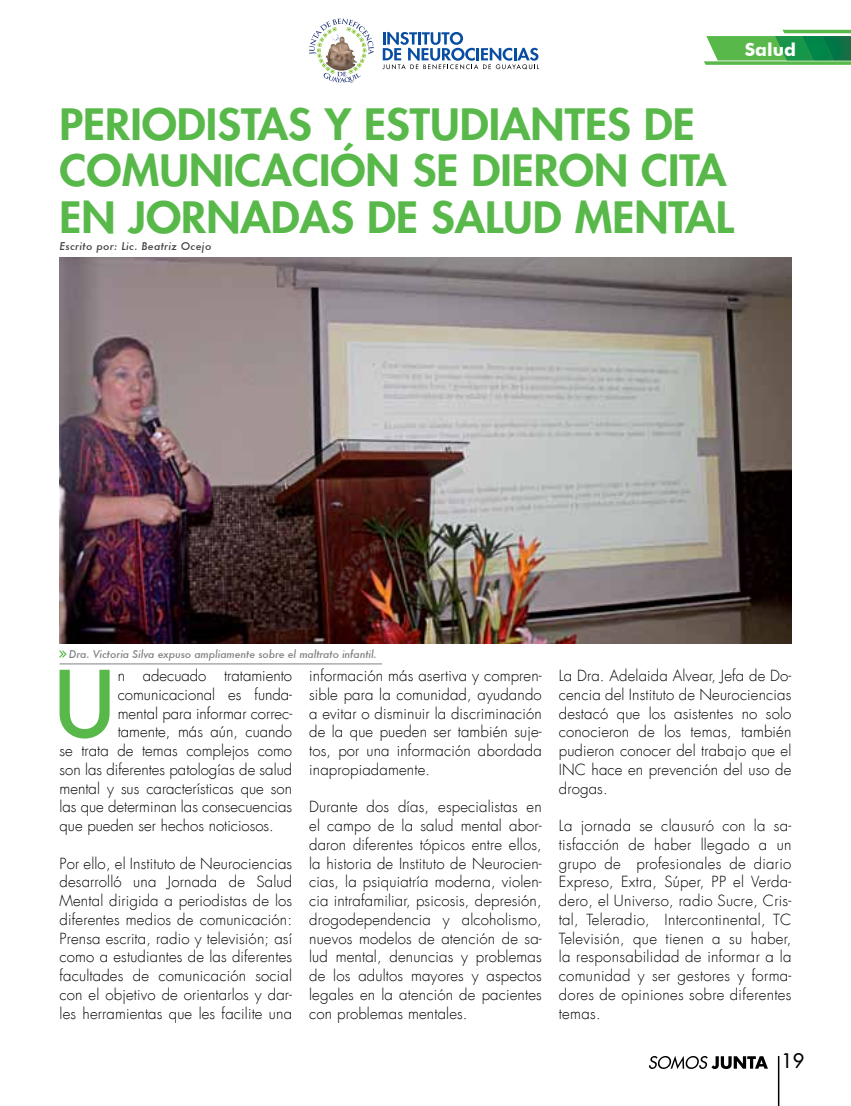
<style>
.page{position:relative;width:851px;height:1106px;background:#fff}
.page>*{position:absolute;margin:0;border:0;box-sizing:border-box;transform-origin:0 0}
.t1{font:500 89.55px "Futura";color:#58b94a}
.t2{font:800 42px/46.5px "Futura LT";color:#58b94a;scale:1.07 1}
.t3{font:19.5px "Futura LT";color:#000}
.t4{font:700 18px "Futura BT";color:#fff}
.t5{font:300 15px/18.8px "Futura";letter-spacing:.01em;color:#000;text-align:justify}
.t6{font:italic 500 10.5px "Futura";letter-spacing:-.01em;color:#808285}
.t7{font:italic 500 10.5px "Futura";letter-spacing:.03em;color:#414042}
</style>
<div class="page">
<hr style="left:777px;top:1056px;width:2px;height:50px;background:#000">
<svg style="left:648px;top:1056px;width:119px;height:13px"></svg>
<svg style="left:704px;top:30px;width:146px;height:35px"></svg>
<svg style="left:309px;top:18px;width:65px;height:64px"></svg>
<svg style="left:382px;top:32px;width:157px;height:37px"></svg>
<img style="left:60px;top:257px;width:731px;height:386px">
<svg style="left:60px;top:650px;width:7px;height:8px"></svg>
<hr style="left:60px;top:663px;width:322px;height:1px;background:#808285">
<p class="t4" style="left:744px;top:39px;width:53px">Salud</p>
<h2 class="t2" style="left:60px;top:100px;width:631px">PERIODISTAS Y ESTUDIANTES DE<br>COMUNICACIÓN SE DIERON CITA<br>EN JORNADAS DE SALUD MENTAL</h2>
<p class="t7" style="left:60px;top:239px;width:153px">Escrito por: Lic. Beatriz Ocejo</p>
<p class="t6" style="left:69px;top:647px;width:309px">Dra. Victoria Silva expuso ampliamente sobre el maltrato infantil.</p>
<h1 class="t1" style="left:51px;top:642px;width:68px">U</h1>
<p class="t5" style="left:118px;top:666px;width:176px">n adecuado tratamiento</p>
<p class="t5" style="left:118px;top:685px;width:176px">comunicacional es funda-</p>
<p class="t5" style="left:118px;top:704px;width:176px">mental para informar correc-</p>
<p class="t5" style="left:118px;top:722px;width:176px">tamente, más aún, cuando</p>
<p class="t5" style="left:60px;top:741px;width:234px">se trata de temas complejos como</p>
<p class="t5" style="left:60px;top:760px;width:234px">son las diferentes patologías de salud</p>
<p class="t5" style="left:60px;top:779px;width:234px">mental y sus características que son</p>
<p class="t5" style="left:60px;top:797px;width:234px">las que determinan las consecuencias</p>
<p class="t5" style="left:60px;top:816px;width:216px">que pueden ser hechos noticiosos.</p>
<p class="t5" style="left:60px;top:854px;width:234px">Por ello, el Instituto de Neurociencias desarrolló una Jornada de Salud Mental dirigida a periodistas de los diferentes medios de comunicación:<br>Prensa escrita, radio y televisión; así como a estudiantes de las diferentes facultades de comunicación social con el objetivo de orientarlos y dar&shy;les herramientas que les facilite una</p>
<p class="t5" style="left:309px;top:666px;width:234px">información más asertiva y compren&shy;sible para la comunidad, ayudando a evitar o disminuir la discriminación de la que pueden ser también suje&shy;tos, por una información abordada inapropiadamente.</p>
<p class="t5" style="left:309px;top:797px;width:234px">Durante dos días, especialistas en el campo de la salud mental abor&shy;daron diferentes tópicos entre ellos, la historia de Instituto de Neurocien&shy;cias, la psiquiatría moderna, violen&shy;cia intrafamiliar, psicosis, depresión, drogodependencia y alcoholismo, nuevos modelos de atención de sa&shy;lud mental, denuncias y problemas de los adultos mayores y aspectos legales en la atención de pacientes con problemas mentales.</p>
<p class="t5" style="left:558px;top:666px;width:234px">La Dra. Adelaida Alvear, Jefa de Do&shy;cencia del Instituto de Neurociencias destacó que los asistentes no solo conocieron de los temas, también pudieron conocer del trabajo que el INC hace en prevención del uso de drogas.</p>
<p class="t5" style="left:558px;top:816px;width:234px">La jornada se clausuró con la sa&shy;tisfacción de haber llegado a un grupo de profesionales de diario Expreso, Extra, Súper, PP el Verda&shy;dero, el Universo, radio Sucre, Cris&shy;tal, Teleradio, Intercontinental, TC Televisión, que tienen a su haber, la responsabilidad de informar a la comunidad y ser gestores y forma&shy;dores de opiniones sobre diferentes temas.</p>
<h3 class="t3" style="left:781px;top:1048px;width:24px">19</h3>
</div>
